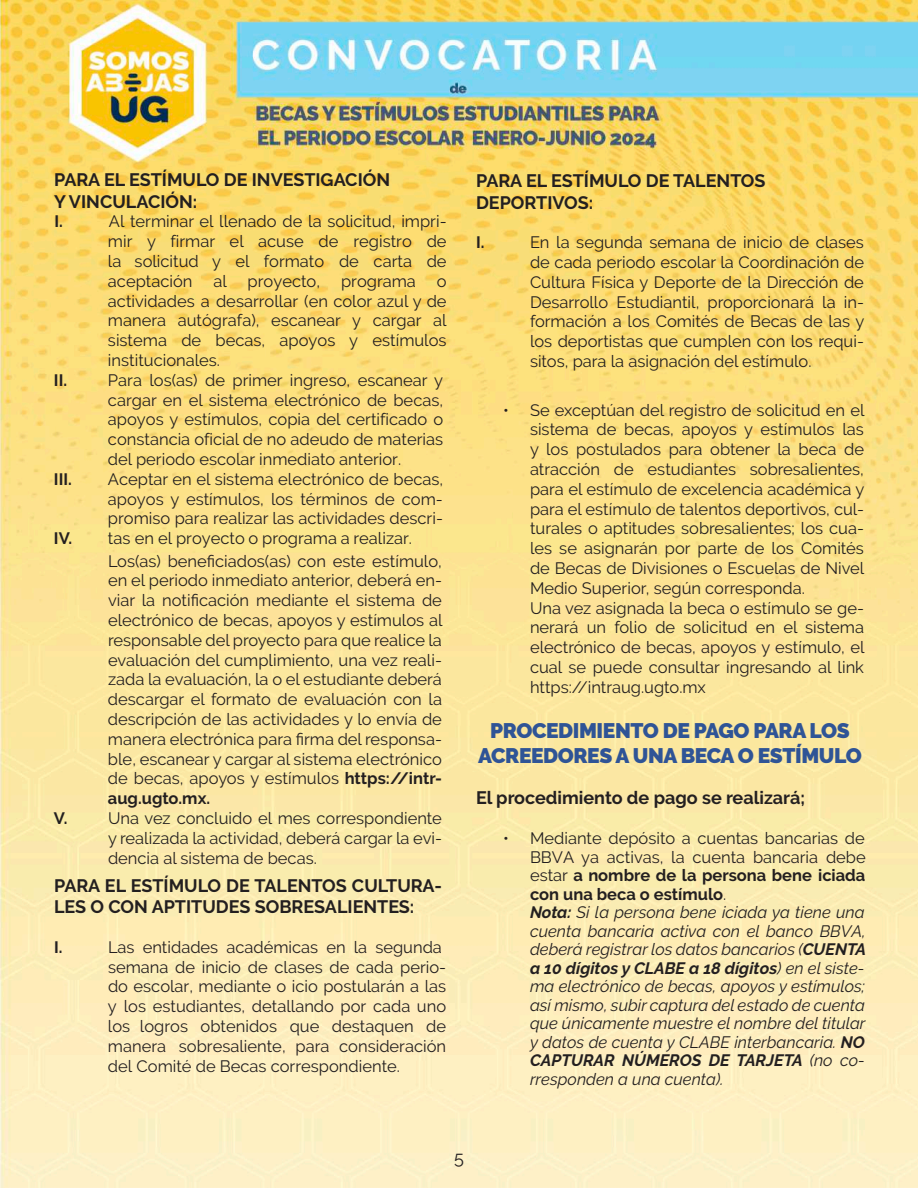
<style>
.page{position:relative;width:918px;height:1188px;background:#fff}
.page>*{position:absolute;margin:0;border:0;box-sizing:border-box;transform-origin:0 0}
.t1{font:900 21px/25.2px "Raleway";letter-spacing:-.02em;color:#2f5496;text-align:center}
.t2{font:700 18px/21.6px "Raleway";color:#231f20}
.t3{font:18px "Raleway";color:#231f20}
.t4{font:16.5px/19.8px "Raleway";color:#231f20;text-align:justify}
.t5{font:italic 16.5px/18.6px "Raleway";color:#231f20}
.t6{font:700 16.5px "Raleway";color:#231f20}
.s1{font-weight:700}
.s2{font-style:normal}
.s3{font-weight:700;font-style:normal}
</style>
<div class="page">
<img style="left:0;top:0;width:918px;height:1188px">
<p class="t2" style="left:54px;top:169px;width:338px">PARA EL ESTÍMULO DE INVESTIGACIÓN<br>Y VINCULACIÓN:</p>
<p class="t6" style="left:54px;top:212px;width:10px">I.</p>
<p class="t4" style="left:108px;top:212px;width:340px">Al terminar el llenado de la solicitud, impri&shy;mir y firmar el acuse de registro de la solicitud y el formato de carta de aceptación</p>
<p class="t4" style="left:214px;top:271px;width:108px">al proyecto,</p>
<p class="t4" style="left:341px;top:271px;width:76px">programa</p>
<p class="t4" style="left:108px;top:271px;width:340px;text-indent:329px">o actividades a desarrollar (en color azul y de manera autógrafa), escanear y cargar al sistema de becas, apoyos y estímulos institucionales.</p>
<p class="t6" style="left:54px;top:371px;width:15px">II.</p>
<p class="t4" style="left:108px;top:370px;width:337px">Para los(as) de primer ingreso, escanear y cargar en el sistema electrónico de becas, apoyos y estímulos, copia del certificado o constancia oficial de no adeudo de materias del periodo escolar inmediato anterior.</p>
<p class="t6" style="left:54px;top:470px;width:19px">III.</p>
<p class="t4" style="left:108px;top:469px;width:337px">Aceptar en el sistema electrónico de becas,</p>
<p class="t4" style="left:108px;top:489px;width:336px">apoyos y estímulos, los términos de com-</p>
<p class="t4" style="left:108px;top:509px;width:336px">promiso para realizar las actividades descri-</p>
<p class="t4" style="left:54px;top:528px;width:360px"><span class="s1">IV.</span> tas en el proyecto o programa a realizar.</p>
<p class="t4" style="left:108px;top:551px;width:336px">Los(as) beneficiados(as) con este estímulo, en el periodo inmediato anterior, deberá en&shy;viar la notificación mediante el sistema de electrónico de becas, apoyos y estímulos al responsable del proyecto para que realice la evaluación del cumplimiento, una vez reali&shy;zada la evaluación, la o el estudiante deberá descargar el formato de evaluación con la descripción de las actividades y lo envía de manera electrónica para firma del responsa&shy;ble, escanear y cargar al sistema electrónico de becas, apoyos y estímulos <span class="s1">https://intr&shy;aug.ugto.mx.</span></p>
<p class="t6" style="left:54px;top:809px;width:15px">V.</p>
<p class="t4" style="left:108px;top:808px;width:335px">Una vez concluido el mes correspondiente y realizada la actividad, deberá cargar la evi&shy;dencia al sistema de becas.</p>
<p class="t2" style="left:54px;top:875px;width:389px">PARA EL ESTÍMULO DE TALENTOS CULTURA-<br>LES O CON APTITUDES SOBRESALIENTES:</p>
<p class="t6" style="left:54px;top:938px;width:10px">I.</p>
<p class="t4" style="left:108px;top:937px;width:340px;text-align:left">Las entidades académicas en la segunda semana de inicio de clases de cada perio&shy;do escolar, mediante o icio postularán a las y los estudiantes, detallando por cada uno los logros obtenidos que destaquen de manera sobresaliente, para consideración del Comité de Becas correspondiente.</p>
<p class="t2" style="left:476px;top:170px;width:291px">PARA EL ESTÍMULO DE TALENTOS<br>DEPORTIVOS:</p>
<p class="t6" style="left:476px;top:233px;width:10px">I.</p>
<p class="t4" style="left:530px;top:232px;width:336px">En la segunda semana de inicio de clases de cada periodo escolar la Coordinación de Cultura Física y Deporte de la Dirección de Desarrollo Estudiantil, proporcionará la in&shy;formación a los Comités de Becas de las y los deportistas que cumplen con los requi&shy;sitos, para la asignación del estímulo.</p>
<p class="t4" style="left:530px;top:400px;width:336px;text-align:left;text-indent:-27px">• Se exceptúan del registro de solicitud en el sistema de becas, apoyos y estímulos las y los postulados para obtener la beca de atracción de estudiantes sobresalientes, para el estímulo de excelencia académica y para el estímulo de talentos deportivos, cul&shy;turales o aptitudes sobresalientes; los cua&shy;les se asignarán por parte de los Comités de Becas de Divisiones o Escuelas de Nivel Medio Superior, según corresponda.<br>Una vez asignada la beca o estímulo se ge&shy;nerará un folio de solicitud en el sistema electrónico de becas, apoyos y estímulo, el cual se puede consultar ingresando al link https://intraug.ugto.mx</p>
<p class="t1" style="left:478px;top:718px;width:385px">PROCEDIMIENTO DE PAGO PARA LOS<br>ACREEDORES A UNA BECA O ESTÍMULO</p>
<p class="t2" style="left:476px;top:787px;width:331px">El procedimiento de pago se realizará;</p>
<p class="t5" style="left:530px;top:829px;width:338px;text-indent:-27px"><span class="s2">• Mediante depósito a cuentas bancarias de BBVA ya activas, la cuenta bancaria debe estar</span> <span class="s3">a nombre de la persona bene iciada con una beca o estímulo</span><span class="s2">.<br></span><span class="s1">Nota:</span> Si la persona bene iciada ya tiene una cuenta bancaria activa con el banco BBVA, deberá registrar los datos bancarios (<span class="s1">CUENTA a 10 dígitos y CLABE a 18 dígitos</span>) en el siste&shy;ma electrónico de becas, apoyos y estímulos; así mismo, subir captura del estado de cuenta que únicamente muestre el nombre del titular y datos de cuenta y CLABE interbancaria. <span class="s1">NO CAPTURAR NÚMEROS DE TARJETA</span> (no co&shy;rresponden a una cuenta).</p>
<p class="t3" style="left:454px;top:1147px;width:11px">5</p>
</div>
